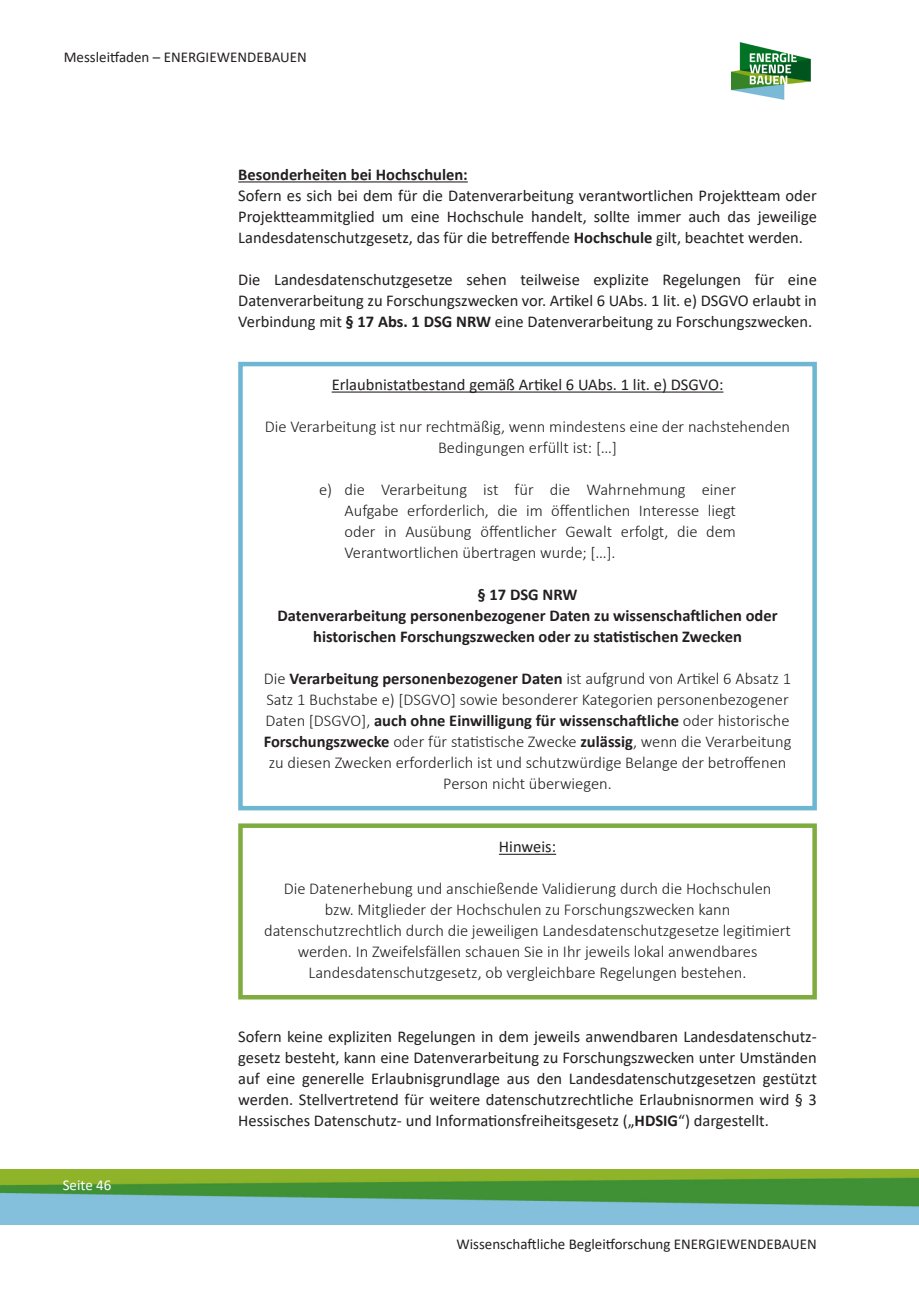
<style>
.page{position:relative;width:919px;height:1289px;background:#fff}
.page>*{position:absolute;margin:0;border:0;box-sizing:border-box;transform-origin:0 0}
.t1{font:300 16.5px/21px "Calibri";color:#231f20;text-align:center}
.t2{font:16.5px/21px "Calibri";color:#231f20;text-align:justify}
.t3{font:700 16.5px/21px "Calibri";color:#231f20;text-align:center}
.t4{font:15px "Calibri";color:#231f20}
.t5{font:15px "Calibri";color:#fff}
.s1{font-weight:700}
</style>
<div class="page">
<img style="left:0;top:1169px;width:918px;height:54px">
<img style="left:731px;top:43px;width:80px;height:57px">
<hr style="left:238px;top:181px;width:230px;height:1px;background:#231f20">
<div style="left:238px;top:823px;width:578px;height:176px;border:4px solid #7fac40"></div>
<hr style="left:499px;top:853px;width:57px;height:1px;background:#231f20">
<div style="left:238px;top:362px;width:578px;height:448px;border:4px solid #6eb7d3"></div>
<hr style="left:331px;top:391px;width:392px;height:1px;background:#231f20">
<p class="t4" style="left:64px;top:47px;width:244px">Messleitfaden – ENERGIEWENDEBAUEN</p>
<p class="t3" style="left:238px;top:164px;width:231px">Besonderheiten bei Hochschulen:</p>
<p class="t2" style="left:238px;top:185px;width:580px">Sofern es sich bei dem für die Datenverarbeitung verantwortlichen Projektteam oder Projektteammitglied um eine Hochschule handelt, sollte immer auch das jeweilige Landesdatenschutzgesetz, das für die betreffende <span class="s1">Hochschule</span> gilt, beachtet werden.</p>
<p class="t2" style="left:238px;top:269px;width:580px">Die Landesdatenschutzgesetze sehen teilweise explizite Regelungen für eine Datenverarbeitung zu Forschungszwecken vor. Artikel 6 UAbs. 1 lit. e) DSGVO erlaubt in Verbindung mit <span class="s1">§ 17 Abs. 1 DSG NRW</span> eine Datenverarbeitung zu Forschungszwecken.</p>
<p class="t2" style="left:331px;top:374px;width:393px">Erlaubnistatbestand gemäß Artikel 6 UAbs. 1 lit. e) DSGVO:</p>
<p class="t1" style="left:265px;top:416px;width:527px">Die Verarbeitung ist nur rechtmäßig, wenn mindestens eine der nachstehenden<br>Bedingungen erfüllt ist: […]</p>
<p class="t1" style="left:344px;top:479px;width:393px;text-align:justify;text-indent:-26px">e) die Verarbeitung ist für die Wahrnehmung einer Aufgabe erforderlich, die im öffentlichen Interesse liegt oder in Ausübung öffentlicher Gewalt erfolgt, die dem Verantwortlichen übertragen wurde; […].</p>
<p class="t3" style="left:477px;top:584px;width:101px">§ 17 DSG NRW</p>
<p class="t3" style="left:277px;top:605px;width:501px">Datenverarbeitung personenbezogener Daten zu wissenschaftlichen oder historischen Forschungszwecken oder zu statistischen Zwecken</p>
<p class="t1" style="left:264px;top:668px;width:529px">Die <span class="s1">Verarbeitung personenbezogener Daten</span> ist aufgrund von Artikel 6 Absatz 1<br>Satz 1 Buchstabe e) [DSGVO] sowie besonderer Kategorien personenbezogener Daten [DSGVO], <span class="s1">auch ohne Einwilligung für wissenschaftliche</span> oder historische <span class="s1">Forschungszwecke</span> oder für statistische Zwecke <span class="s1">zulässig</span>, wenn die Verarbeitung zu diesen Zwecken erforderlich ist und schutzwürdige Belange der betroffenen Person nicht überwiegen.</p>
<p class="t2" style="left:499px;top:836px;width:59px">Hinweis:</p>
<p class="t1" style="left:264px;top:878px;width:528px">Die Datenerhebung und anschießende Validierung durch die Hochschulen<br>bzw. Mitglieder der Hochschulen zu Forschungszwecken kann datenschutzrechtlich durch die jeweiligen Landesdatenschutzgesetze legitimiert werden. In Zweifelsfällen schauen Sie in Ihr jeweils lokal anwendbares Landesdatenschutzgesetz, ob vergleichbare Regelungen bestehen.</p>
<p class="t5" style="left:63px;top:1174px;width:50px">Seite 46</p>
<p class="t2" style="left:238px;top:1025px;width:580px">Sofern keine expliziten Regelungen in dem jeweils anwendbaren Landesdatenschutz&shy;gesetz besteht, kann eine Datenverarbeitung zu Forschungszwecken unter Umständen auf eine generelle Erlaubnisgrundlage aus den Landesdatenschutzgesetzen gestützt werden. Stellvertretend für weitere datenschutzrechtliche Erlaubnisnormen wird § 3<br>Hessisches Datenschutz- und Informationsfreiheitsgesetz („<span class="s1">HDSIG</span>“) dargestellt.</p>
<p class="t4" style="left:456px;top:1233px;width:362px">Wissenschaftliche Begleitforschung ENERGIEWENDEBAUEN</p>
</div>
